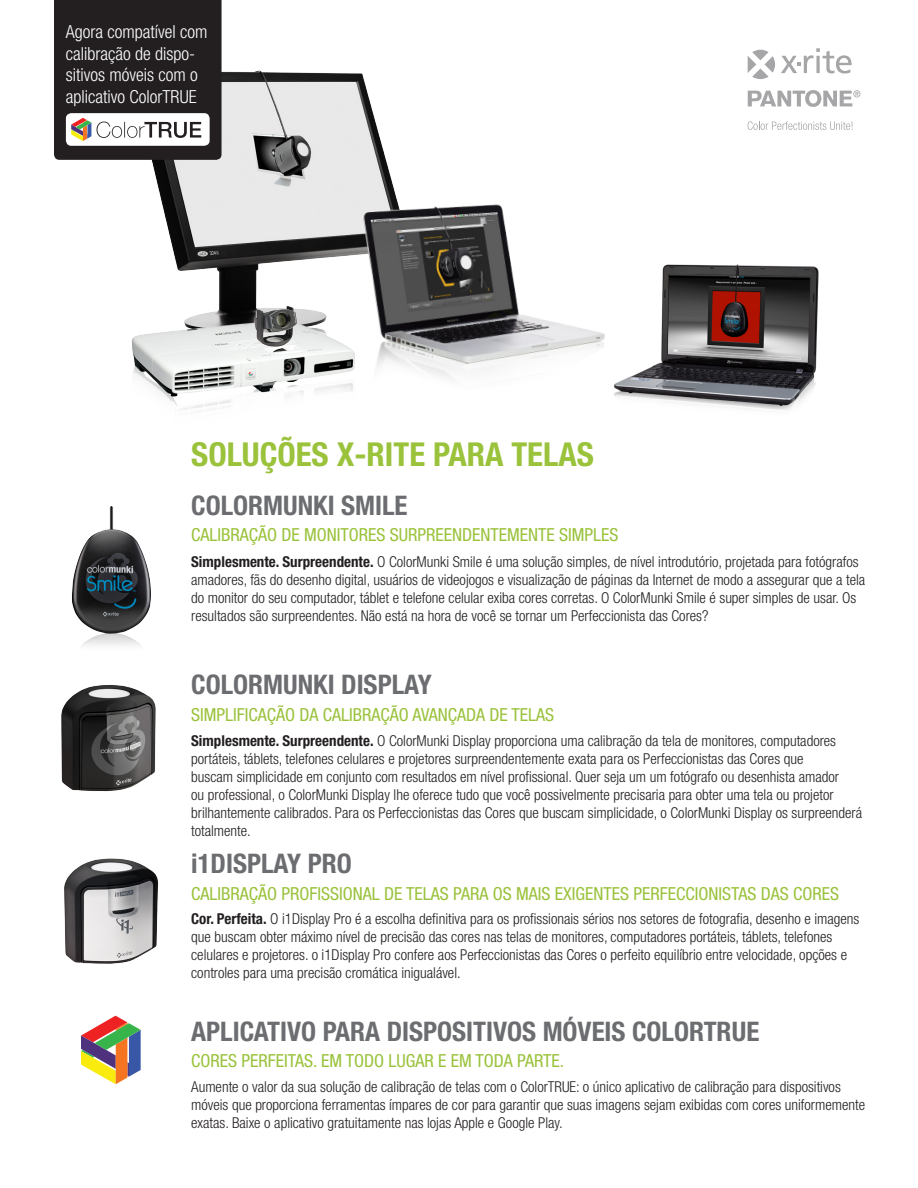
<style>
.page{position:relative;width:918px;height:1188px;background:#fff}
.page>*{position:absolute;margin:0;border:0;box-sizing:border-box;transform-origin:0 0}
.t1{font:700 condensed 33px "Helvetica Neue";color:#9ac23b}
.t2{font:700 condensed 27px "Helvetica Neue";color:#6c6d70}
.t3{font:condensed 18px "Helvetica Neue";color:#9ac23b}
.t4{font:300 condensed 18px/21.6px "Helvetica Neue";color:#fff}
.t5{font:300 condensed 15px/18px "Helvetica Neue";color:#231f20}
.s1{font-weight:700}
</style>
<div class="page">
<img style="left:151px;top:70px;width:245px;height:243px">
<img style="left:625px;top:264px;width:194px;height:146px">
<img style="left:347px;top:194px;width:278px;height:203px">
<img style="left:132px;top:313px;width:236px;height:97px">
<img style="left:251px;top:302px;width:47px;height:46px">
<svg style="left:748px;top:90px;width:113px;height:17px"></svg>
<svg style="left:781px;top:48px;width:71px;height:26px"></svg>
<svg style="left:748px;top:50px;width:27px;height:29px"></svg>
<svg style="left:748px;top:121px;width:105px;height:9px"></svg>
<img style="left:61px;top:685px;width:95px;height:107px">
<img style="left:64px;top:858px;width:95px;height:106px">
<img style="left:72px;top:506px;width:79px;height:140px">
<svg style="left:54px;top:0;width:168px;height:160px;background:#433f40"></svg>
<svg style="left:81px;top:1016px;width:60px;height:68px"></svg>
<p class="t4" style="left:66px;top:21px;width:143px">Agora compatível com calibração de dispo&shy;sitivos móveis com o aplicativo ColorTRUE</p>
<p class="t1" style="left:191px;top:434px;width:404px">SOLUÇÕES X-RITE PARA TELAS</p>
<p class="t2" style="left:191px;top:489px;width:218px">COLORMUNKI SMILE</p>
<p class="t3" style="left:191px;top:524px;width:429px">CALIBRAÇÃO DE MONITORES SURPREENDENTEMENTE SIMPLES</p>
<p class="t5" style="left:191px;top:553px;width:676px"><span class="s1">Simplesmente. Surpreendente.</span> O ColorMunki Smile é uma solução simples, de nível introdutório, projetada para fotógrafos amadores, fãs do desenho digital, usuários de videojogos e visualização de páginas da Internet de modo a assegurar que a tela do monitor do seu computador, táblet e telefone celular exiba cores corretas. O ColorMunki Smile é super simples de usar. Os resultados são surpreendentes. Não está na hora de você se tornar um Perfeccionista das Cores?</p>
<p class="t2" style="left:191px;top:668px;width:242px">COLORMUNKI DISPLAY</p>
<p class="t3" style="left:191px;top:704px;width:364px">SIMPLIFICAÇÃO DA CALIBRAÇÃO AVANÇADA DE TELAS</p>
<p class="t5" style="left:191px;top:732px;width:672px"><span class="s1">Simplesmente. Surpreendente.</span> O ColorMunki Display proporciona uma calibração da tela de monitores, computadores portáteis, táblets, telefones celulares e projetores surpreendentemente exata para os Perfeccionistas das Cores que<br>buscam simplicidade em conjunto com resultados em nível profissional. Quer seja um um fotógrafo ou desenhista amador<br>ou professional, o ColorMunki Display lhe oferece tudo que você possivelmente precisaria para obter uma tela ou projetor brilhantemente calibrados. Para os Perfeccionistas das Cores que buscam simplicidade, o ColorMunki Display os surpreenderá totalmente.</p>
<p class="t2" style="left:191px;top:847px;width:162px">i1DISPLAY PRO</p>
<p class="t3" style="left:191px;top:883px;width:650px">CALIBRAÇÃO PROFISSIONAL DE TELAS PARA OS MAIS EXIGENTES PERFECCIONISTAS DAS CORES</p>
<p class="t5" style="left:191px;top:910px;width:670px"><span class="s1">Cor. Perfeita.</span> O i1Display Pro é a escolha definitiva para os profissionais sérios nos setores de fotografia, desenho e imagens que buscam obter máximo nível de precisão das cores nas telas de monitores, computadores portáteis, táblets, telefones celulares e projetores. o i1Display Pro confere aos Perfeccionistas das Cores o perfeito equilíbrio entre velocidade, opções e controles para uma precisão cromática inigualável.</p>
<p class="t2" style="left:191px;top:1015px;width:570px">APLICATIVO PARA DISPOSITIVOS MÓVEIS COLORTRUE</p>
<p class="t3" style="left:191px;top:1050px;width:374px">CORES PERFEITAS. EM TODO LUGAR E EM TODA PARTE.</p>
<p class="t5" style="left:191px;top:1077px;width:675px">Aumente o valor da sua solução de calibração de telas com o ColorTRUE: o único aplicativo de calibração para dispositivos móveis que proporciona ferramentas ímpares de cor para garantir que suas imagens sejam exibidas com cores uniformemente exatas. Baixe o aplicativo gratuitamente nas lojas Apple e Google Play.</p>
</div>
